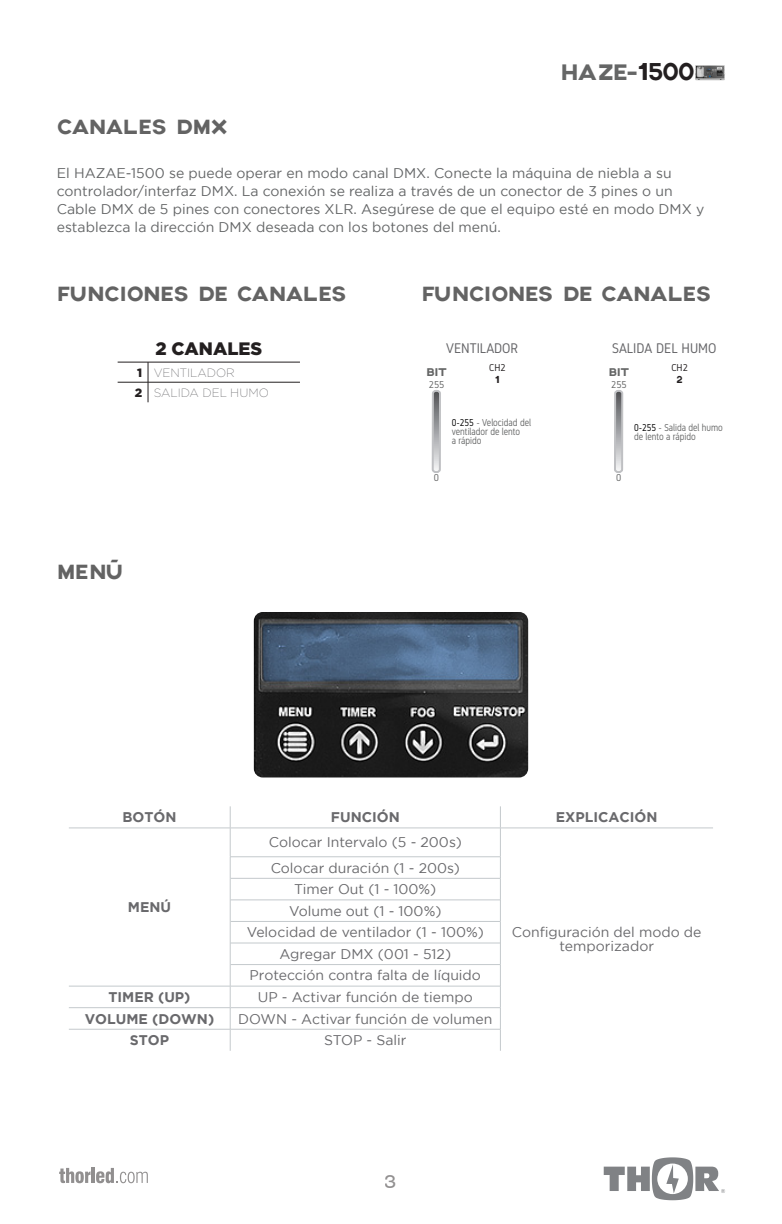
<style>
.page{position:relative;width:782px;height:1224px;background:#fff}
.page>*{position:absolute;margin:0;border:0;box-sizing:border-box;transform-origin:0 0}
.t1{font:24px "Axis";letter-spacing:-.025em;color:#656666}
.t2{font:22px "Axis";color:#636363}
.t3{font:22px "Axis";letter-spacing:-.02em;color:#636363}
.t4{font:900 18px "Gotham";color:#231f20}
.t5{font:expanded 18px "Swiss 721 BT";color:#231f20}
.t6{font:14px/18px "Gotham";color:#636566}
.t7{font:14px/14px "Gotham";color:#69696c;text-align:center}
.t8{font:700 14px "Gotham";color:#69696c}
.t9{font:14px "Gidole";color:#636366}
.t10{font:200 12px "Gotham";color:#69696c}
.t11{font:12px "Axis";color:#656666}
.t12{font:900 12px "Gotham";color:#231f20}
.t13{font:10px/9px "Gidole";color:#656666;scale:.9 1}
.t14{font:10px "Gidole";color:#656666}
.t15{font:10px "Gidole";color:#231f20}
.t16{font:10px "Axis";color:#231f20}
.s1{color:#231f20}
.s2{color:#000}
</style>
<div class="page">
<svg style="left:604px;top:1157px;width:121px;height:43px"></svg>
<svg style="left:59px;top:1168px;width:89px;height:15px"></svg>
<img style="left:695px;top:66px;width:30px;height:14px">
<hr style="left:118px;top:362px;width:30px;height:1px;background:#231f20">
<hr style="left:148px;top:362px;width:152px;height:1px;background:#231f20">
<svg style="left:148px;top:362px;width:1px;height:40px"></svg>
<hr style="left:118px;top:382px;width:30px;height:1px;background:#231f20">
<hr style="left:148px;top:382px;width:152px;height:1px;background:#231f20">
<hr style="left:69px;top:828px;width:161px;height:1px;background:#c4c9cc">
<hr style="left:230px;top:828px;width:270px;height:1px;background:#c4c9cc">
<hr style="left:500px;top:828px;width:213px;height:1px;background:#c4c9cc">
<hr style="left:230px;top:856px;width:271px;height:1px;background:#c4c9cc">
<svg style="left:230px;top:806px;width:1px;height:245px"></svg>
<svg style="left:500px;top:806px;width:1px;height:245px"></svg>
<hr style="left:230px;top:878px;width:270px;height:1px;background:#c4c9cc">
<hr style="left:230px;top:900px;width:270px;height:1px;background:#c4c9cc">
<hr style="left:230px;top:921px;width:270px;height:1px;background:#c4c9cc">
<hr style="left:230px;top:943px;width:270px;height:1px;background:#c4c9cc">
<hr style="left:230px;top:964px;width:270px;height:1px;background:#c4c9cc">
<hr style="left:69px;top:986px;width:161px;height:1px;background:#c4c9cc">
<hr style="left:230px;top:986px;width:270px;height:1px;background:#c4c9cc">
<hr style="left:69px;top:1007px;width:161px;height:1px;background:#c4c9cc">
<hr style="left:230px;top:1007px;width:270px;height:1px;background:#c4c9cc">
<hr style="left:69px;top:1029px;width:161px;height:1px;background:#c4c9cc">
<hr style="left:230px;top:1029px;width:270px;height:1px;background:#c4c9cc">
<svg style="left:435px;top:393px;width:3px;height:77px"></svg>
<div style="left:432px;top:390px;width:9px;height:83px;border:2px solid #fff;border-radius:3px"></div>
<svg style="left:617px;top:393px;width:3px;height:77px"></svg>
<div style="left:614px;top:390px;width:9px;height:83px;border:2px solid #fff;border-radius:3px"></div>
<img style="left:254px;top:612px;width:274px;height:165px">
<p class="t3" style="left:57px;top:114px;width:172px">CANALES DMX</p>
<h1 class="t1" style="left:560px;top:57px;width:136px">HAZE-<span class="s1">1500</span></h1>
<p class="t6" style="left:57px;top:164px;width:649px">El HAZAE-1500 se puede operar en modo canal DMX. Conecte la máquina de niebla a su controlador/interfaz DMX. La conexión se realiza a través de un conector de 3 pines o un Cable DMX de 5 pines con conectores XLR. Asegúrese de que el equipo esté en modo DMX y establezca la dirección DMX deseada con los botones del menú.</p>
<p class="t2" style="left:57px;top:281px;width:291px">FUNCIONES DE CANALES</p>
<p class="t2" style="left:421px;top:281px;width:291px">FUNCIONES DE CANALES</p>
<p class="t4" style="left:155px;top:338px;width:108px">2 CANALES</p>
<p class="t12" style="left:137px;top:365px;width:7px">1</p>
<p class="t10" style="left:154px;top:366px;width:83px">VENTILADOR</p>
<p class="t12" style="left:135px;top:385px;width:9px">2</p>
<p class="t10" style="left:154px;top:386px;width:117px">SALIDA DEL HUMO</p>
<p class="t2" style="left:57px;top:558px;width:68px">MENÚ</p>
<p class="t9" style="left:446px;top:340px;width:74px">VENTILADOR</p>
<p class="t9" style="left:612px;top:340px;width:106px">SALIDA DEL HUMO</p>
<p class="t11" style="left:426px;top:365px;width:22px">BIT</p>
<p class="t11" style="left:609px;top:365px;width:22px">BIT</p>
<p class="t14" style="left:429px;top:379px;width:17px">255</p>
<p class="t14" style="left:611px;top:379px;width:17px">255</p>
<p class="t15" style="left:489px;top:362px;width:18px">CH2</p>
<p class="t16" style="left:495px;top:374px;width:6px">1</p>
<p class="t15" style="left:671px;top:362px;width:18px">CH2</p>
<p class="t16" style="left:676px;top:374px;width:8px">2</p>
<p class="t13" style="left:452px;top:418px;width:90px"><span class="s2">0-255</span> - Velocidad del ventilador de lento<br>a rápido</p>
<p class="t13" style="left:634px;top:423px;width:100px"><span class="s2">0-255</span> - Salida del humo de lento a rápido</p>
<p class="t14" style="left:434px;top:472px;width:7px">0</p>
<p class="t14" style="left:616px;top:472px;width:7px">0</p>
<p class="t8" style="left:122px;top:809px;width:56px">BOTÓN</p>
<p class="t8" style="left:331px;top:809px;width:70px">FUNCIÓN</p>
<p class="t8" style="left:556px;top:809px;width:103px">EXPLICACIÓN</p>
<p class="t8" style="left:128px;top:899px;width:45px">MENÚ</p>
<p class="t7" style="left:269px;top:835px;width:194px">Colocar Intervalo (5 - 200s)</p>
<p class="t7" style="left:271px;top:860px;width:191px">Colocar duración (1 - 200s)</p>
<p class="t7" style="left:294px;top:882px;width:144px">Timer Out (1 - 100%)</p>
<p class="t7" style="left:289px;top:904px;width:154px">Volume out (1 - 100%)</p>
<p class="t7" style="left:247px;top:925px;width:238px">Velocidad de ventilador (1 - 100%)</p>
<p class="t7" style="left:279px;top:947px;width:173px">Agregar DMX (001 - 512)</p>
<p class="t7" style="left:250px;top:968px;width:233px">Protección contra falta de líquido</p>
<p class="t8" style="left:108px;top:989px;width:84px">TIMER (UP)</p>
<p class="t7" style="left:258px;top:990px;width:216px">UP - Activar función de tiempo</p>
<p class="t8" style="left:85px;top:1011px;width:131px">VOLUME (DOWN)</p>
<p class="t7" style="left:238px;top:1011px;width:255px">DOWN - Activar función de volumen</p>
<p class="t8" style="left:130px;top:1032px;width:41px">STOP</p>
<p class="t7" style="left:324px;top:1033px;width:84px">STOP - Salir</p>
<p class="t7" style="left:512px;top:925px;width:191px">Configuración del modo de temporizador</p>
<p class="t5" style="left:385px;top:1170px;width:14px">3</p>
</div>
